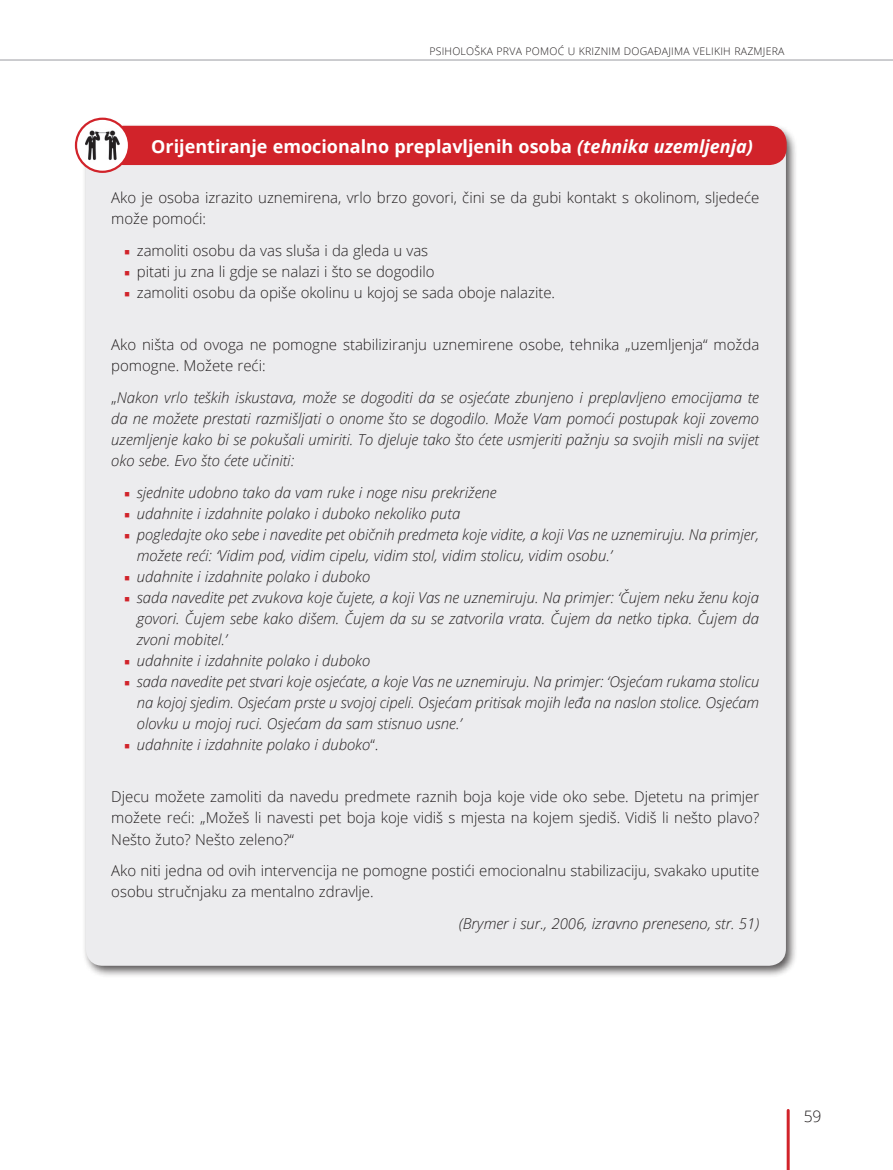
<style>
.page{position:relative;width:893px;height:1170px;background:#fff}
.page>*{position:absolute;margin:0;border:0;box-sizing:border-box;transform-origin:0 0}
.Međunaslov{font:700 18px "Open Sans";color:#fff}
.t1{font:300 15.75px "Open Sans";color:#231f20}
.Tekst{font:italic 300 15px/21px "Open Sans";letter-spacing:-.005em;color:#231f20;text-align:justify}
.Tekst-2{font:300 15px/21px "Open Sans";letter-spacing:-.005em;color:#231f20}
.Tekst_bez_uvlake{font:300 15px/21px "Open Sans";letter-spacing:-.005em;color:#231f20}
.t2{font:300 10.5px "Open Sans";letter-spacing:.02em;color:#231f20}
.s1{font-style:italic}
.s2{font-family:"Minion Pro";font-weight:400;color:#d1232a}
.s3{font-style:normal}
.s4{font-family:"Minion Pro";font-weight:400;font-style:normal;color:#d1232a}
</style>
<div class="page">
<hr style="left:0;top:59px;width:893px;height:2px;background:#bcbdc0">
<div style="left:82px;top:124px;width:716px;height:854px;background:#231f20;opacity:.75"></div>
<div style="left:86px;top:128px;width:700px;height:837px;background:#ececee;border-radius:17px"></div>
<div style="left:107px;top:126px;width:679px;height:38px;background:#d1232a;border-radius:16px"></div>
<div style="left:106px;top:126px;width:681px;height:39px;border:2px solid #d1232a;border-radius:16px"></div>
<svg style="left:76px;top:119px;width:53px;height:53px"></svg>
<img style="left:85px;top:128px;width:35px;height:34px">
<div style="left:75px;top:118px;width:55px;height:55px;border:2px solid #d1232a;border-radius:50%"></div>
<hr style="left:787px;top:1110px;width:3px;height:59px;background:#d1232a">
<p class="t2" style="left:429px;top:44px;width:357px">PSIHOLOŠKA PRVA POMOĆ U KRIZNIM DOGAĐAJIMA VELIKIH RAZMJERA</p>
<p class="Međunaslov" style="left:151px;top:134px;width:603px">Orijentiranje emocionalno preplavljenih osoba <span class="s1">(tehnika uzemljenja)</span></p>
<p class="Tekst_bez_uvlake" style="left:111px;top:187px;width:649px">Ako je osoba izrazito uznemirena, vrlo brzo govori, čini se da gubi kontakt s okolinom, sljedeće može pomoći:</p>
<p class="Tekst-2" style="left:124px;top:239px;width:306px"><span class="s2">■</span> zamoliti osobu da vas sluša i da gleda u vas</p>
<p class="Tekst-2" style="left:124px;top:260px;width:312px"><span class="s2">■</span> pitati ju zna li gdje se nalazi i što se dogodilo</p>
<p class="Tekst-2" style="left:124px;top:281px;width:433px"><span class="s2">■</span> zamoliti osobu da opiše okolinu u kojoj se sada oboje nalazite.</p>
<p class="Tekst-2" style="left:111px;top:334px;width:649px">Ako ništa od ovoga ne pomogne stabiliziranju uznemirene osobe, tehnika „uzemljenja“ možda pomogne. Možete reći:</p>
<p class="Tekst" style="left:111px;top:386px;width:649px"><span class="s3">„</span>Nakon vrlo teških iskustava, može se dogoditi da se osjećate zbunjeno i preplavljeno emocijama te da ne možete prestati razmišljati o onome što se dogodilo. Može Vam pomoći postupak koji zovemo uzemljenje kako bi se pokušali umiriti. To djeluje tako što ćete usmjeriti pažnju sa svojih misli na svijet oko sebe. Evo što ćete učiniti:</p>
<p class="Tekst" style="left:124px;top:481px;width:374px"><span class="s4">■</span> sjednite udobno tako da vam ruke i noge nisu prekrižene</p>
<p class="Tekst" style="left:124px;top:502px;width:338px"><span class="s4">■</span> udahnite i izdahnite polako i duboko nekoliko puta</p>
<p class="Tekst" style="left:137px;top:523px;width:624px;text-indent:-13px"><span class="s4">■</span> pogledajte oko sebe i navedite pet običnih predmeta koje vidite, a koji Vas ne uznemiruju. Na primjer, možete reći: ‘Vidim pod, vidim cipelu, vidim stol, vidim stolicu, vidim osobu.’</p>
<p class="Tekst" style="left:124px;top:565px;width:248px"><span class="s4">■</span> udahnite i izdahnite polako i duboko</p>
<p class="Tekst" style="left:137px;top:586px;width:624px;text-indent:-13px"><span class="s4">■</span> sada navedite pet zvukova koje čujete, a koji Vas ne uznemiruju. Na primjer: ‘Čujem neku ženu koja govori. Čujem sebe kako dišem. Čujem da su se zatvorila vrata. Čujem da netko tipka. Čujem da zvoni mobitel.’</p>
<p class="Tekst" style="left:124px;top:649px;width:248px"><span class="s4">■</span> udahnite i izdahnite polako i duboko</p>
<p class="Tekst" style="left:137px;top:670px;width:624px;text-indent:-13px"><span class="s4">■</span> sada navedite pet stvari koje osjećate, a koje Vas ne uznemiruju. Na primjer: ‘Osjećam rukama stolicu na kojoj sjedim. Osjećam prste u svojoj cipeli. Osjećam pritisak mojih leđa na naslon stolice. Osjećam olovku u mojoj ruci. Osjećam da sam stisnuo usne.’</p>
<p class="Tekst" style="left:124px;top:733px;width:256px"><span class="s4">■</span> udahnite i izdahnite polako i duboko<span class="s3">“.</span></p>
<p class="Tekst-2" style="left:111px;top:786px;width:649px;text-align:justify">Djecu možete zamoliti da navedu predmete raznih boja koje vide oko sebe. Djetetu na primjer možete reći: „Možeš li navesti pet boja koje vidiš s mjesta na kojem sjediš. Vidiš li nešto plavo?<br>Nešto žuto? Nešto zeleno?“</p>
<p class="Tekst-2" style="left:111px;top:859px;width:649px">Ako niti jedna od ovih intervencija ne pomogne postići emocionalnu stabilizaciju, svakako uputite osobu stručnjaku za mentalno zdravlje.</p>
<p class="Tekst" style="left:459px;top:912px;width:302px">(Brymer i sur., 2006, izravno preneseno, str. 51)</p>
<p class="t1" style="left:804px;top:1105px;width:19px">59</p>
</div>
